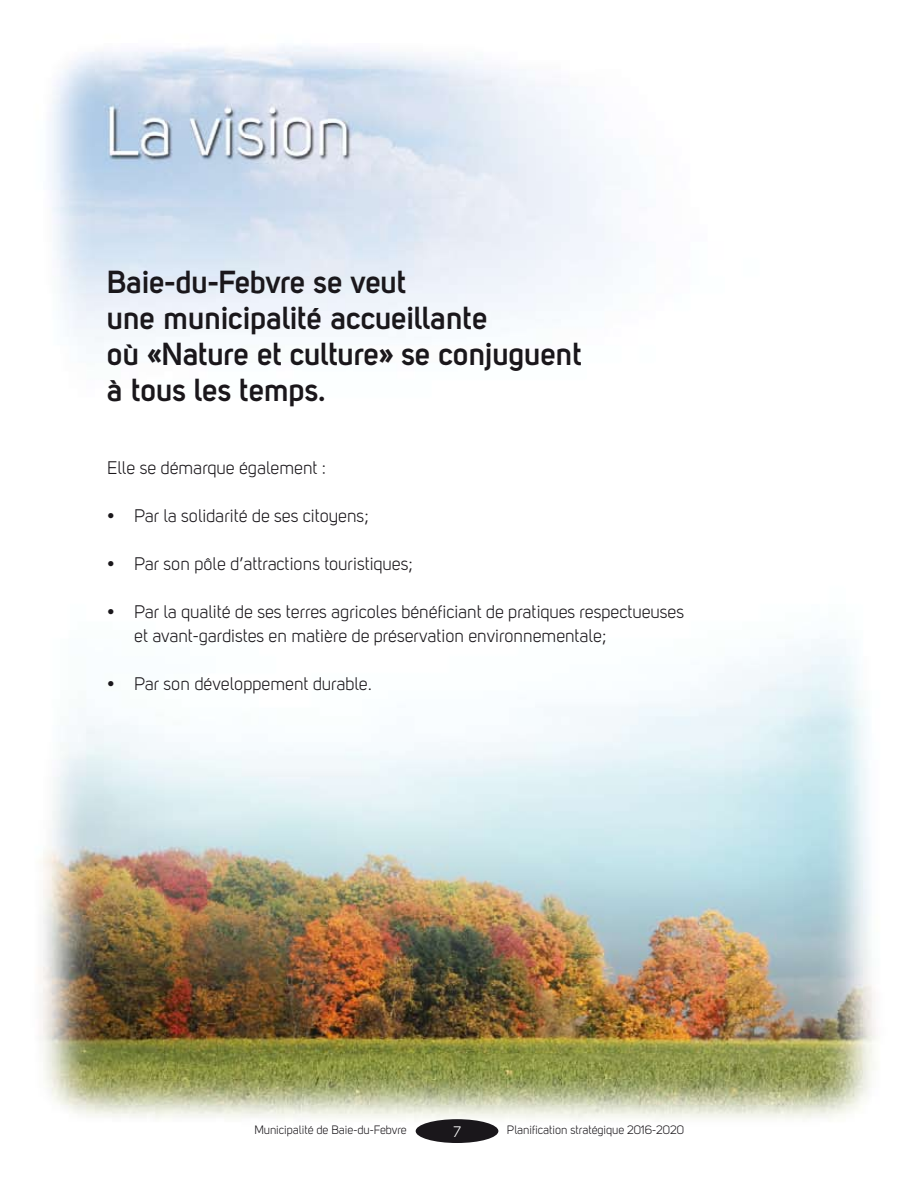
<style>
.page{position:relative;width:918px;height:1188px;background:#fff}
.page>*{position:absolute;margin:0;border:0;box-sizing:border-box;transform-origin:0 0}
.t1{font:700 31.5px/36px "Uni Sans Semi";color:#1a171b}
.t2{font:18px/24px "Uni Sans Book";color:#1a171b}
.t3{font:15px "Uni Sans Book";color:#fff}
.t4{font:12px "Uni Sans Book";color:#1a171b}
</style>
<div class="page">
<img style="left:39px;top:46px;width:838px;height:1097px">
<div style="left:416px;top:1119px;width:82px;height:24px;background:#1a171b;border-radius:50%"></div>
<p class="t1" style="left:107px;top:263px;width:476px">Baie-du-Febvre se veut<br>une municipalité accueillante<br>où «Nature et culture» se conjuguent à tous les temps.</p>
<p class="t2" style="left:107px;top:456px;width:220px">Elle se démarque également :</p>
<p class="t2" style="left:107px;top:504px;width:263px">• Par la solidarité de ses citoyens;</p>
<p class="t2" style="left:107px;top:552px;width:307px">• Par son pôle d’attractions touristiques;</p>
<p class="t2" style="left:134px;top:600px;width:551px;text-indent:-27px">• Par la qualité de ses terres agricoles bénéficiant de pratiques respectueuses et avant-gardistes en matière de préservation environnementale;</p>
<p class="t2" style="left:107px;top:672px;width:266px">• Par son développement durable.</p>
<p class="t4" style="left:254px;top:1123px;width:154px">Municipalité de Baie-du-Febvre</p>
<p class="t3" style="left:453px;top:1123px;width:9px">7</p>
<p class="t4" style="left:507px;top:1123px;width:178px">Planification stratégique 2016-2020</p>
</div>
